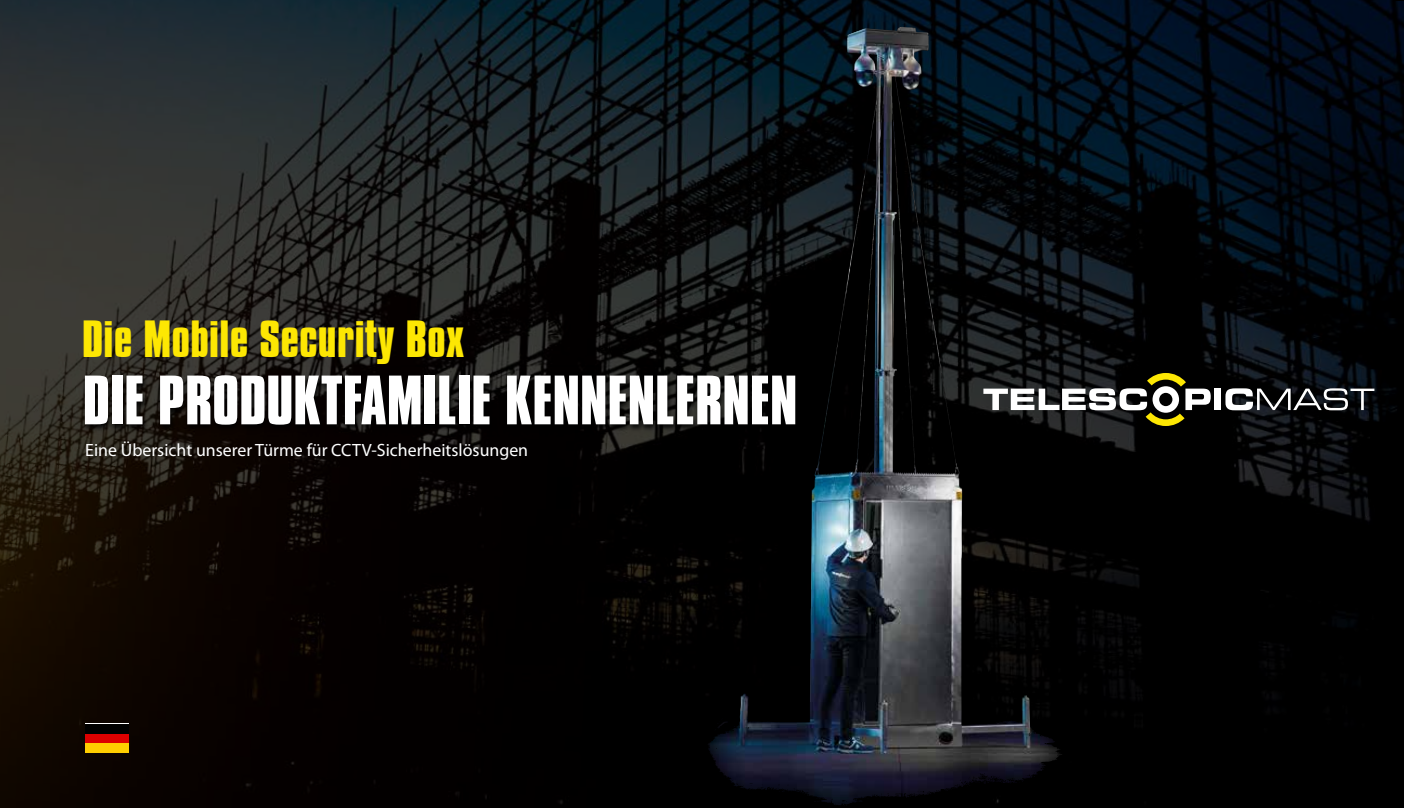
<style>
.page{position:relative;width:1404px;height:808px;background:#fff}
.page>*{position:absolute;margin:0;border:0;box-sizing:border-box;transform-origin:0 0}
.t1{font:700 60px "Compacta BT";color:#fff}
.t2{font:700 45px "Compacta BT";letter-spacing:.01em;color:#fde703}
.t3{font:17.85px "Myriad Pro";color:#fff}
</style>
<div class="page">
<img style="left:0;top:0;width:1403px;height:808px">
<img style="left:742px;top:28px;width:156px;height:694px">
<div style="left:1214px;top:389px;width:6px;height:21px;background:#fff"></div>
<svg style="left:1225px;top:388px;width:149px;height:22px"></svg>
<svg style="left:983px;top:373px;width:227px;height:53px"></svg>
<img style="left:77px;top:268px;width:729px;height:180px">
<div style="left:85px;top:723px;width:44px;height:29px;background:#fff"></div>
<div style="left:85px;top:734px;width:44px;height:9px;background:#d00"></div>
<div style="left:85px;top:724px;width:44px;height:10px;background:#000"></div>
<div style="left:85px;top:743px;width:44px;height:10px;background:#ffce00"></div>
<h2 class="t2" style="left:82px;top:312px;width:384px">Die Mobile Security Box</h2>
<h1 class="t1" style="left:83px;top:364px;width:716px">DIE PRODUKTFAMILIE KENNENLERNEN</h1>
<p class="t3" style="left:85px;top:439px;width:444px">Eine Übersicht unserer Türme für CCTV-Sicherheitslösungen</p>
</div>
